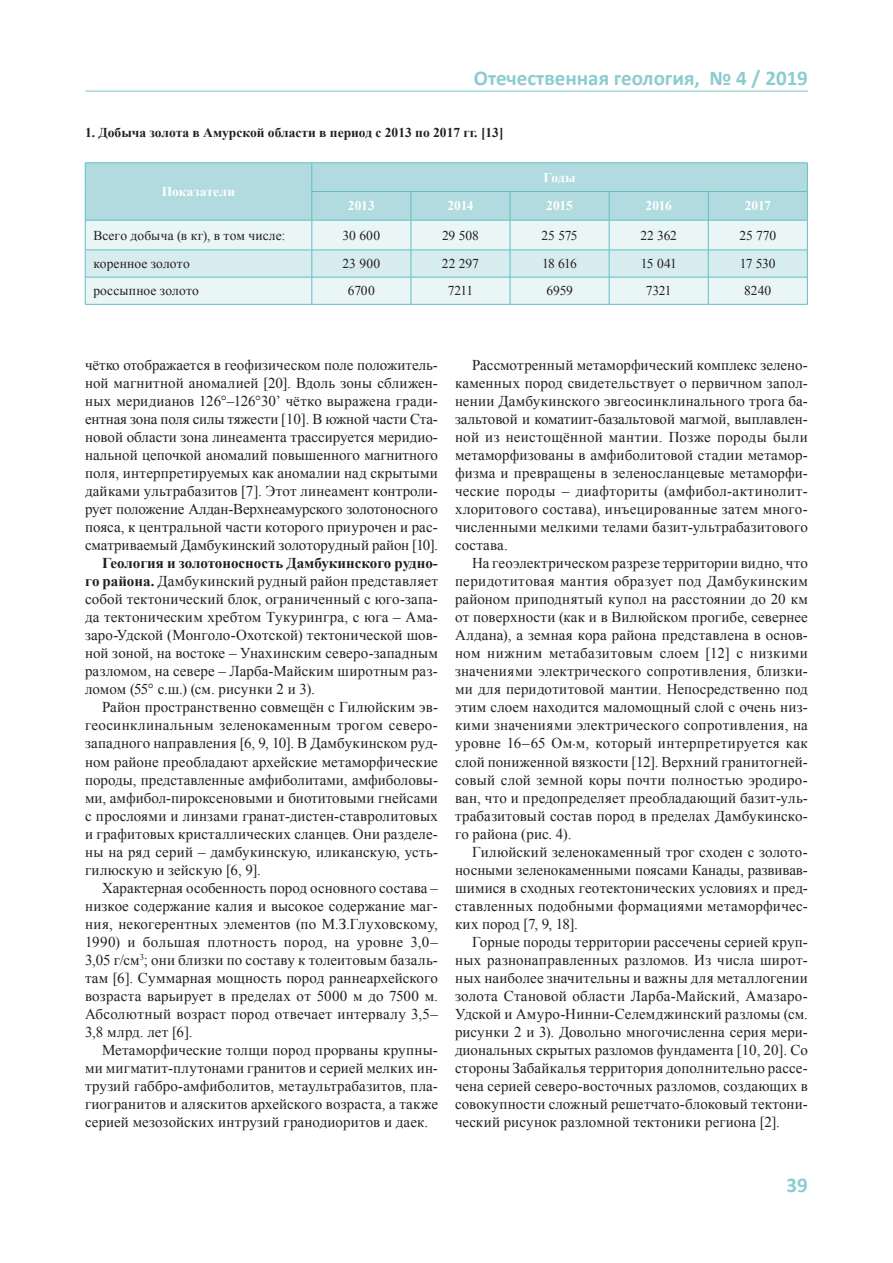
<style>
.page{position:relative;width:893px;height:1263px;background:#fff}
.page>*{position:absolute;margin:0;border:0;box-sizing:border-box;transform-origin:0 0}
.t1{font:700 21px "Calibri";color:#8bccd1}
.Основной_текст{font:15px/18px "Times New Roman";letter-spacing:.01em;color:#231f20;text-align:justify}
.Таблица{font:13.5px "Times New Roman";color:#231f20}
.t2{font:700 13.5px "Times New Roman";color:#231f20}
.Таблица_шапка{font:700 13.5px "Times New Roman";color:#fff}
.s1{font-weight:700}
</style>
<div class="page">
<hr style="left:85px;top:91px;width:723px;height:1px;background:#8bccd1">
<div style="left:86px;top:221px;width:721px;height:29px;background:#eaf5f6"></div>
<hr style="left:85px;top:162px;width:227px;height:1px;background:#62bec5">
<hr style="left:312px;top:162px;width:99px;height:1px;background:#62bec5">
<hr style="left:411px;top:162px;width:99px;height:1px;background:#62bec5">
<hr style="left:510px;top:162px;width:99px;height:1px;background:#62bec5">
<hr style="left:609px;top:162px;width:99px;height:1px;background:#62bec5">
<hr style="left:708px;top:162px;width:99px;height:1px;background:#62bec5">
<div style="left:85px;top:163px;width:723px;height:57px;background:#b1dbdf"></div>
<hr style="left:85px;top:220px;width:227px;height:1px;background:#62bec5">
<hr style="left:85px;top:220px;width:1px;height:30px;background:#62bec5">
<hr style="left:312px;top:220px;width:99px;height:1px;background:#62bec5">
<hr style="left:312px;top:220px;width:1px;height:30px;background:#62bec5">
<hr style="left:411px;top:220px;width:99px;height:1px;background:#62bec5">
<hr style="left:411px;top:220px;width:1px;height:30px;background:#62bec5">
<hr style="left:510px;top:220px;width:99px;height:1px;background:#62bec5">
<hr style="left:510px;top:220px;width:1px;height:30px;background:#62bec5">
<hr style="left:609px;top:220px;width:99px;height:1px;background:#62bec5">
<hr style="left:609px;top:220px;width:1px;height:30px;background:#62bec5">
<hr style="left:708px;top:220px;width:99px;height:1px;background:#62bec5">
<hr style="left:708px;top:220px;width:1px;height:30px;background:#62bec5">
<hr style="left:807px;top:220px;width:1px;height:30px;background:#62bec5">
<svg style="left:85px;top:250px;width:723px;height:54px;background:#dceef0"></svg>
<hr style="left:85px;top:304px;width:227px;height:1px;background:#62bec5">
<hr style="left:312px;top:304px;width:99px;height:1px;background:#62bec5">
<hr style="left:411px;top:304px;width:99px;height:1px;background:#62bec5">
<hr style="left:510px;top:304px;width:99px;height:1px;background:#62bec5">
<hr style="left:609px;top:304px;width:99px;height:1px;background:#62bec5">
<hr style="left:708px;top:304px;width:99px;height:1px;background:#62bec5">
<h1 class="t1" style="left:474px;top:65px;width:336px">Отечественная геология, № 4 / 2019</h1>
<p class="t2" style="left:85px;top:123px;width:420px">1. Добыча золота в Амурской области в период с 2013 по 2017 гг. [13]</p>
<p class="Таблица_шапка" style="left:162px;top:182px;width:75px">Показатели</p>
<p class="Таблица_шапка" style="left:543px;top:168px;width:34px">Годы</p>
<p class="Таблица_шапка" style="left:348px;top:197px;width:28px">2013</p>
<p class="Таблица_шапка" style="left:447px;top:197px;width:28px">2014</p>
<p class="Таблица_шапка" style="left:546px;top:197px;width:28px">2015</p>
<p class="Таблица_шапка" style="left:645px;top:197px;width:28px">2016</p>
<p class="Таблица_шапка" style="left:745px;top:197px;width:28px">2017</p>
<p class="Таблица" style="left:93px;top:226px;width:193px">Всего добыча (в кг), в том числе:</p>
<p class="Таблица" style="left:343px;top:226px;width:39px">30 600</p>
<p class="Таблица" style="left:442px;top:226px;width:38px">29 508</p>
<p class="Таблица" style="left:541px;top:226px;width:38px">25 575</p>
<p class="Таблица" style="left:640px;top:226px;width:38px">22 362</p>
<p class="Таблица" style="left:739px;top:226px;width:38px">25 770</p>
<p class="Таблица" style="left:93px;top:255px;width:98px">коренное золото</p>
<p class="Таблица" style="left:343px;top:255px;width:39px">23 900</p>
<p class="Таблица" style="left:442px;top:255px;width:39px">22 297</p>
<p class="Таблица" style="left:542px;top:255px;width:36px">18 616</p>
<p class="Таблица" style="left:641px;top:255px;width:38px">15 041</p>
<p class="Таблица" style="left:740px;top:255px;width:37px">17 530</p>
<p class="Таблица" style="left:93px;top:282px;width:107px">россыпное золото</p>
<p class="Таблица" style="left:348px;top:282px;width:28px">6700</p>
<p class="Таблица" style="left:448px;top:282px;width:27px">7211</p>
<p class="Таблица" style="left:546px;top:282px;width:28px">6959</p>
<p class="Таблица" style="left:646px;top:282px;width:27px">7321</p>
<p class="Таблица" style="left:744px;top:282px;width:29px">8240</p>
<p class="Основной_текст" style="left:85px;top:356px;width:354px">чётко отображается в геофизическом поле положитель&shy;ной магнитной аномалией [20]. Вдоль зоны сближен&shy;ных меридианов 126°–126°30’ чётко выражена гради&shy;ентная зона поля силы тяжести [10]. В южной части Ста&shy;новой области зона линеамента трассируется меридио&shy;нальной цепочкой аномалий повышенного магнитного поля, интерпретируемых как аномалии над скрытыми дайками ультрабазитов [7]. Этот линеамент контроли&shy;рует положение Алдан-Верхнеамурского золотоносного пояса, к центральной части которого приурочен и рас&shy;сматриваемый Дамбукинский золоторудный район [10].</p>
<p class="Основной_текст" style="left:85px;top:554px;width:354px;text-indent:17px"><span class="s1">Геология и золотоносность Дамбукинского рудно&shy;го района.</span> Дамбукинский рудный район представляет собой тектонический блок, ограниченный с юго-запа&shy;да тектоническим хребтом Тукурингра, с юга – Ама&shy;заро-Удской (Монголо-Охотской) тектонической шов&shy;ной зоной, на востоке – Унахинским северо-западным разломом, на севере – Ларба-Майским широтным раз&shy;ломом (55° с.ш.) (см. рисунки 2 и 3).</p>
<p class="Основной_текст" style="left:85px;top:698px;width:354px;text-indent:17px">Район пространственно совмещён с Гилюйским эв&shy;геосинклинальным зеленокаменным трогом северо&shy;западного направления [6, 9, 10]. В Дамбукинском руд&shy;ном районе преобладают архейские метаморфические породы, представленные амфиболитами, амфиболовы&shy;ми, амфибол-пироксеновыми и биотитовыми гнейсами с прослоями и линзами гранат-дистен-ставролитовых и графитовых кристаллических сланцев. Они разделе&shy;ны на ряд серий – дамбукинскую, иликанскую, усть&shy;гилюскую и зейскую [6, 9].</p>
<p class="Основной_текст" style="left:85px;top:878px;width:354px;text-indent:17px">Характерная особенность пород основного состава – низкое содержание калия и высокое содержание маг&shy;ния, некогерентных элементов (по М.З.Глуховскому, 1990) и большая плотность пород, на уровне 3,0– 3,05 г/см<sup>3</sup>; они близки по составу к толеитовым базаль&shy;там [6]. Суммарная мощность пород раннеархейского возраста варьирует в пределах от 5000 м до 7500 м.<br>Абсолютный возраст пород отвечает интервалу 3,5– 3,8 млрд. лет [6].</p>
<p class="Основной_текст" style="left:85px;top:1040px;width:354px;text-indent:17px">Метаморфические толщи пород прорваны крупны&shy;ми мигматит-плутонами гранитов и серией мелких ин&shy;трузий габбро-амфиболитов, метаультрабазитов, пла&shy;гиогранитов и аляскитов архейского возраста, а также серией мезозойских интрузий гранодиоритов и даек.</p>
<p class="Основной_текст" style="left:455px;top:356px;width:354px;text-indent:17px">Рассмотренный метаморфический комплекс зелено&shy;каменных пород свидетельствует о первичном запол&shy;нении Дамбукинского эвгеосинклинального трога ба&shy;зальтовой и коматиит-базальтовой магмой, выплавлен&shy;ной из неистощённой мантии. Позже породы были метаморфизованы в амфиболитовой стадии метамор&shy;физма и превращены в зеленосланцевые метаморфи&shy;ческие породы – диафториты (амфибол-актинолит&shy;хлоритового состава), инъецированные затем много&shy;численными мелкими телами базит-ультрабазитового состава.</p>
<p class="Основной_текст" style="left:455px;top:554px;width:354px;text-indent:17px">На геоэлектрическом разрезе территории видно, что перидотитовая мантия образует под Дамбукинским районом приподнятый купол на расстоянии до 20 км от поверхности (как и в Вилюйском прогибе, севернее Алдана), а земная кора района представлена в основ&shy;ном нижним метабазитовым слоем [12] с низкими значениями электрического сопротивления, близки&shy;ми для перидотитовой мантии. Непосредственно под этим слоем находится маломощный слой с очень низ&shy;кими значениями электрического сопротивления, на уровне 16–65 Ом∙м, который интерпретируется как слой пониженной вязкости [12]. Верхний гранитогней&shy;совый слой земной коры почти полностью эродиро&shy;ван, что и предопределяет преобладающий базит-уль&shy;трабазитовый состав пород в пределах Дамбукинско&shy;го района (рис. 4).</p>
<p class="Основной_текст" style="left:455px;top:842px;width:354px;text-indent:17px">Гилюйский зеленокаменный трог сходен с золото&shy;носными зеленокаменными поясами Канады, развивав&shy;шимися в сходных геотектонических условиях и пред&shy;ставленных подобными формациями метаморфичес&shy;ких пород [7, 9, 18].</p>
<p class="Основной_текст" style="left:455px;top:932px;width:354px;text-indent:17px">Горные породы территории рассечены серией круп&shy;ных разнонаправленных разломов. Из числа широт&shy;ных наиболее значительны и важны для металлогении золота Становой области Ларба-Майский, Амазаро-Удской и Амуро-Нинни-Селемджинский разломы (см. рисунки 2 и 3). Довольно многочисленна серия мери&shy;диональных скрытых разломов фундамента [10, 20]. Со стороны Забайкалья территория дополнительно рассе&shy;чена серией северо-восточных разломов, создающих в совокупности сложный решетчато-блоковый тектони&shy;ческий рисунок разломной тектоники региона [2].</p>
<h1 class="t1" style="left:787px;top:1171px;width:23px">39</h1>
</div>
